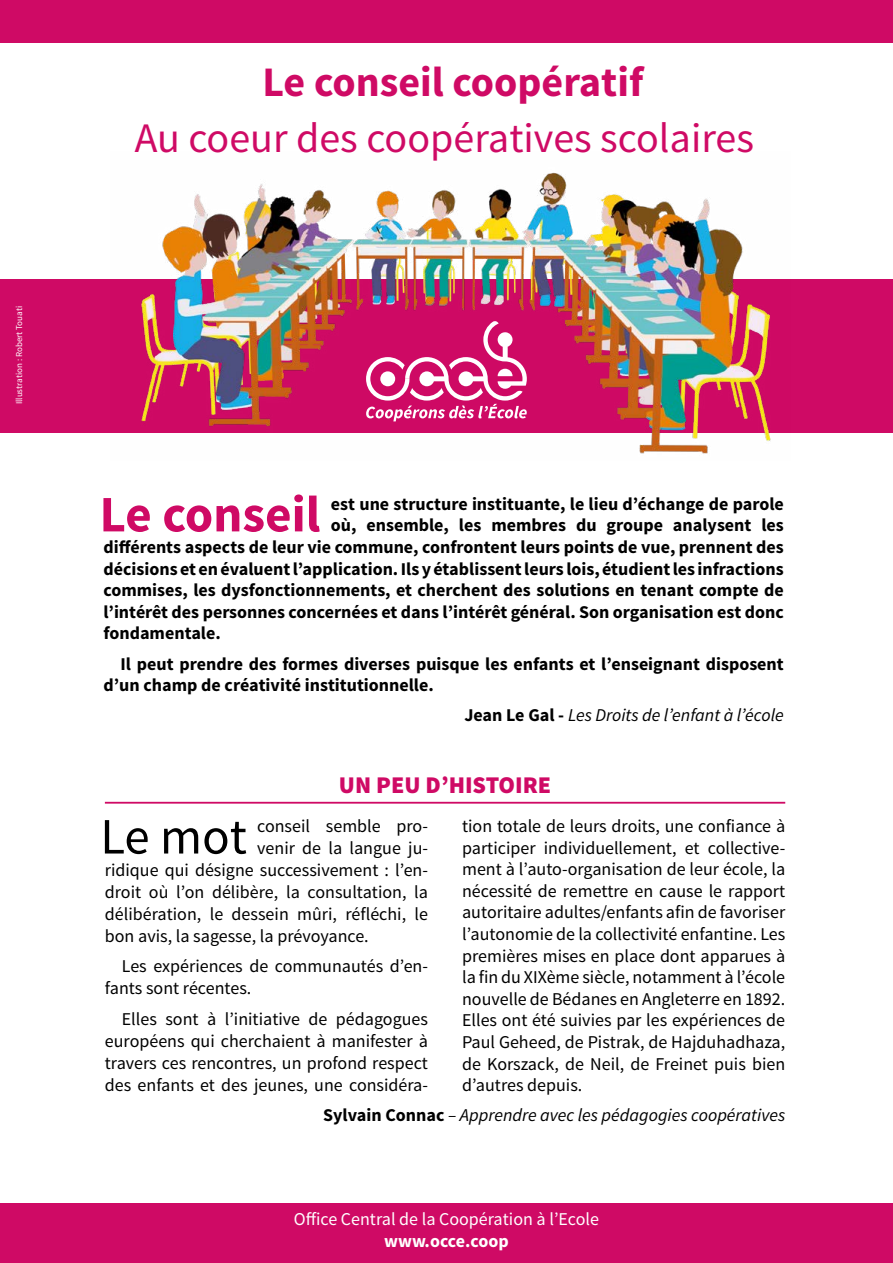
<style>
.page{position:relative;width:893px;height:1263px;background:#fff}
.page>*{position:absolute;margin:0;border:0;box-sizing:border-box;transform-origin:0 0}
.texte_courant{font:700 51.15px "Source Sans Pro";color:#cf0a65}
.t1{font:51px "Source Sans Pro";color:#000}
.titre{font:42px "Source Sans Pro";color:#cf0a65}
.t2{font:700 42px "Source Sans Pro";color:#cf0a65}
.sous_titre{font:900 24px "Source Sans Pro";color:#cf0a65}
.texte_courant-2{font:18px/21.6px "Source Sans Pro";color:#000;text-align:justify}
.texte_courant-3{font:700 18px/21.6px "Source Sans Pro";color:#000}
.signature{font:italic 18px "Source Sans Pro";color:#000}
.t3{font:18px "Source Sans Pro";color:#fff}
.t4{font:700 18px "Source Sans Pro";color:#fff}
.t5{font:9px "Source Sans Pro";color:#fff}
.s1{font-weight:700;font-style:normal}
</style>
<div class="page">
<div style="left:0;top:0;width:893px;height:43px;background:#cf0a65"></div>
<div style="left:0;top:1203px;width:893px;height:60px;background:#cf0a65"></div>
<div style="left:0;top:280px;width:893px;height:153px;background:#cf0a65"></div>
<img style="left:111px;top:172px;width:679px;height:282px">
<hr style="left:105px;top:802px;width:680px;height:2px;background:#cf0a65">
<svg style="left:366px;top:320px;width:161px;height:101px"></svg>
<p class="t5" style="left:14px;top:404px;width:100px;rotate:-90deg">Illustration : Robert Touati</p>
<p class="t2" style="left:262px;top:55px;width:382px">Le conseil coopératif</p>
<p class="titre" style="left:135px;top:112px;width:621px">Au coeur des coopératives scolaires</p>
<p class="texte_courant" style="left:100px;top:482px;width:222px">Le conseil</p>
<p class="texte_courant-3" style="left:331px;top:494px;width:454px">est une structure instituante, le lieu d’échange de parole</p>
<p class="texte_courant-3" style="left:331px;top:515px;width:454px">où, ensemble, les membres du groupe analysent les</p>
<p class="texte_courant-3" style="left:103px;top:537px;width:682px">différents aspects de leur vie commune, confrontent leurs points de vue, prennent des</p>
<p class="texte_courant-3" style="left:103px;top:558px;width:682px">décisions et en évaluent l’application. Ils y établissent leurs lois, étudient les infractions</p>
<p class="texte_courant-3" style="left:103px;top:580px;width:682px">commises, les dysfonctionnements, et cherchent des solutions en tenant compte de</p>
<p class="texte_courant-3" style="left:103px;top:602px;width:682px">l’intérêt des personnes concernées et dans l’intérêt général. Son organisation est donc</p>
<p class="texte_courant-3" style="left:103px;top:623px;width:119px">fondamentale.</p>
<p class="texte_courant-3" style="left:103px;top:653px;width:682px;text-indent:17px">Il peut prendre des formes diverses puisque les enfants et l’enseignant disposent d’un champ de créativité institutionnelle.</p>
<p class="signature" style="left:464px;top:704px;width:321px"><span class="s1">Jean Le Gal -</span> Les Droits de l’enfant à l’école</p>
<p class="sous_titre" style="left:339px;top:770px;width:214px">UN PEU D’HISTOIRE</p>
<p class="texte_courant-2" style="left:462px;top:815px;width:325px">tion totale de leurs droits, une confiance à participer individuellement, et collective&shy;ment à l’auto-organisation de leur école, la nécessité de remettre en cause le rapport autoritaire adultes/enfants afin de favoriser l’autonomie de la collectivité enfantine. Les premières mises en place dont apparues à la fin du XIXème siècle, notamment à l’école nouvelle de Bédanes en Angleterre en 1892.<br>Elles ont été suivies par les expériences de Paul Geheed, de Pistrak, de Hajduhadhaza, de Korszack, de Neil, de Freinet puis bien d’autres depuis.</p>
<p class="signature" style="left:323px;top:1104px;width:464px"><span class="s1">Sylvain Connac</span> – Apprendre avec les pédagogies coopératives</p>
<p class="t1" style="left:100px;top:805px;width:148px">Le mot</p>
<p class="texte_courant-2" style="left:257px;top:815px;width:172px">conseil semble pro-</p>
<p class="texte_courant-2" style="left:257px;top:837px;width:172px">venir de la langue ju-</p>
<p class="texte_courant-2" style="left:105px;top:859px;width:325px">ridique qui désigne successivement : l’en-</p>
<p class="texte_courant-2" style="left:105px;top:881px;width:325px">droit où l’on délibère, la consultation, la</p>
<p class="texte_courant-2" style="left:105px;top:903px;width:325px">délibération, le dessein mûri, réfléchi, le</p>
<p class="texte_courant-2" style="left:105px;top:925px;width:265px">bon avis, la sagesse, la prévoyance.</p>
<p class="texte_courant-2" style="left:105px;top:956px;width:325px;line-height:22px;text-indent:17px">Les expériences de communautés d’en&shy;fants sont récentes.</p>
<p class="texte_courant-2" style="left:105px;top:1008px;width:325px;line-height:22px;text-indent:17px">Elles sont à l’initiative de pédagogues européens qui cherchaient à manifester à travers ces rencontres, un profond respect des enfants et des jeunes, une considéra-</p>
<p class="t3" style="left:294px;top:1208px;width:307px">Office Central de la Coopération à l’Ecole</p>
<p class="t4" style="left:384px;top:1229px;width:126px">www.occe.coop</p>
</div>
